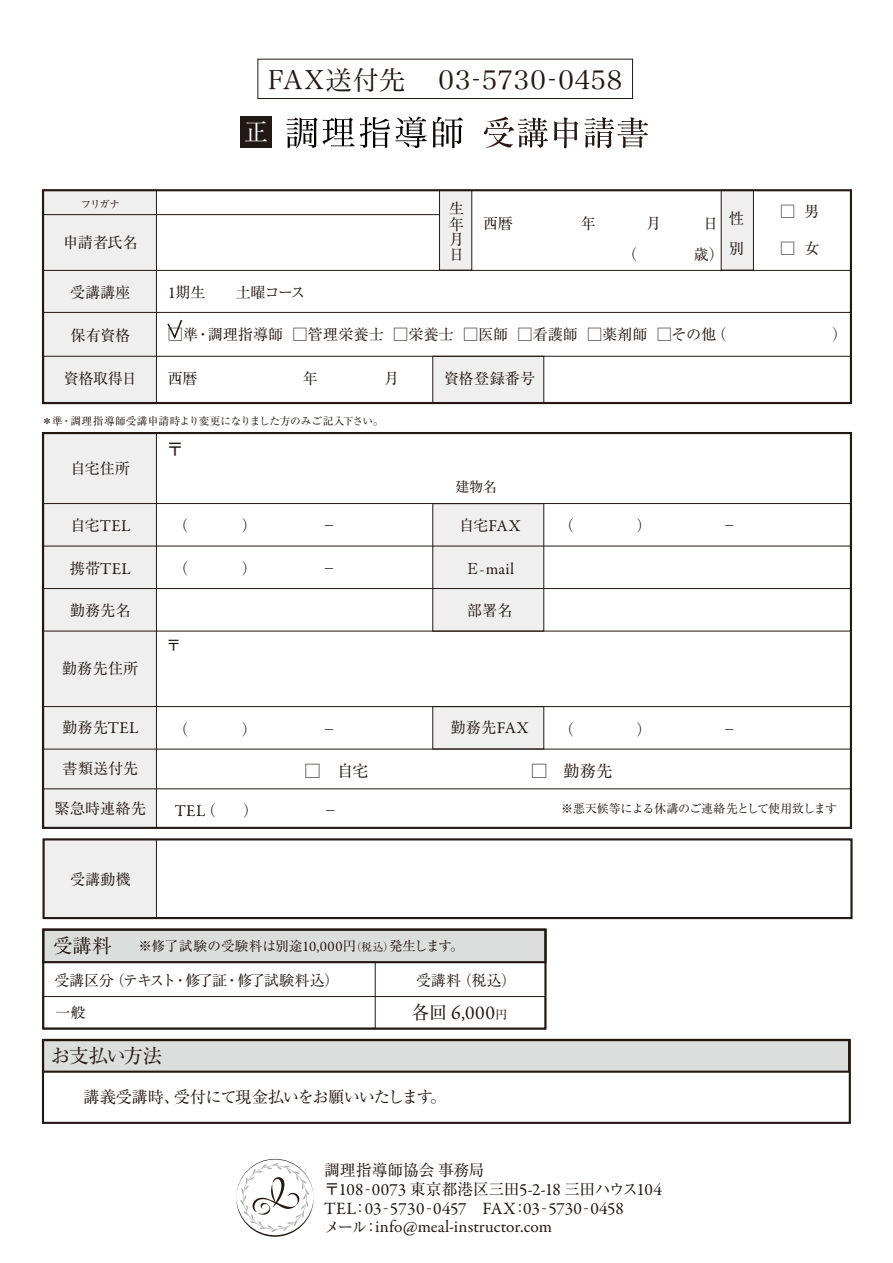
<style>
.page{position:relative;width:893px;height:1263px;background:#fff}
.page>*{position:absolute;margin:0;border:0;box-sizing:border-box;transform-origin:0 0}
.t1{font:26.25px "Hira Min Pro N W3";letter-spacing:.025em;color:#221815}
.t2{font:24.15px "Ryumin Pr 6 N";color:#fff}
.t3{font:19.8px "Garamond Premr Pro";color:#221815}
.t4{font:19.5px "Ryumin Pr 6 N";letter-spacing:-.025em;color:#221815}
.t5{font:18px "Ryumin Pr 6 N";color:#221815}
.t6{font:17.4px/18.9px "Garamond Premr Pro";color:#221815}
.t7{font:16.65px "Garamond Premr Pro";letter-spacing:.02em;color:#221815}
.t8{font:16.2px "Ryumin Pr 6 N";letter-spacing:-.05em;color:#221815}
.t9{font:15.75px "Ryumin Pr 6 N";letter-spacing:-.01em;color:#221815}
.t10{font:15.15px/15.1px "Ryumin Pr 6 N";color:#221815}
.t11{font:15px "Ryumin Pr 6 N";letter-spacing:-.06em;color:#221815}
.t12{font:15px "Ryumin Pr 6 N";letter-spacing:-.015em;color:#221815}
.t13{font:13.95px "Ryumin Pr 6 N";color:#221815}
.t14{font:13.5px "Ryumin Pr 6 N";color:#221815}
.t15{font:12px "Ryumin Pr 6 N";letter-spacing:-.03em;color:#221815}
.t16{font:10.65px "Ryumin Pr 6 N";letter-spacing:-.005em;color:#221815}
.t17{font:10.5px "Ryumin Pr 6 N";color:#221815}
.s1{font-family:"Garamond Premr Pro";font-size:16.65px}
.s2{font-family:"Ryumin Pr 6 N";font-size:15.15px}
.s3{font-family:"Garamond";font-size:15.9px}
.s4{font-family:"Garamond Premr Pro";font-size:14.85px}
.s5{font-size:10.8px}
.s6{font-family:"Ryumin Pr 6 N";font-size:18px}
.s7{font-family:"Ryumin Pr 6 N";font-size:12px}
.s8{font-family:"Ryumin Pr 6 N";font-size:15.75px}
</style>
<div class="page">
<div style="left:258px;top:59px;width:375px;height:40px;border:1px solid #221815"></div>
<div style="left:439px;top:190px;width:33px;height:80px;background:#efefef;border:1px solid #221815"></div>
<div style="left:432px;top:356px;width:112px;height:47px;background:#efefef"></div>
<div style="left:432px;top:706px;width:112px;height:43px;background:#efefef"></div>
<div style="left:432px;top:503px;width:112px;height:128px;background:#efefef"></div>
<div style="left:721px;top:190px;width:33px;height:80px;background:#efefef;border:1px solid #221815"></div>
<div style="left:43px;top:433px;width:114px;height:395px;background:#efefef;border:1px solid #221815"></div>
<div style="left:43px;top:190px;width:114px;height:214px;background:#efefef;border:1px solid #221815"></div>
<svg style="left:484px;top:117px;width:64px;height:31px"></svg>
<svg style="left:554px;top:117px;width:24px;height:31px"></svg>
<svg style="left:584px;top:117px;width:64px;height:31px"></svg>
<div style="left:43px;top:356px;width:809px;height:47px;border:1px solid #221815"></div>
<div style="left:43px;top:503px;width:809px;height:43px;border:1px solid #221815"></div>
<div style="left:43px;top:588px;width:809px;height:43px;border:1px solid #221815"></div>
<div style="left:43px;top:706px;width:809px;height:43px;border:1px solid #221815"></div>
<hr style="left:44px;top:214px;width:396px;height:1px;background:#221815">
<div style="left:42px;top:189px;width:810px;height:215px;border:2px solid #221815"></div>
<div style="left:42px;top:432px;width:810px;height:397px;border:2px solid #221815"></div>
<div style="left:43px;top:839px;width:114px;height:80px;background:#efefef;border:1px solid #221815"></div>
<div style="left:43px;top:838px;width:810px;height:81px;border:2px solid #221815"></div>
<svg style="left:236px;top:1159px;width:78px;height:78px"></svg>
<svg style="left:286px;top:117px;width:104px;height:31px"></svg>
<svg style="left:396px;top:116px;width:31px;height:32px"></svg>
<svg style="left:433px;top:117px;width:30px;height:31px"></svg>
<div style="left:241px;top:117px;width:31px;height:31px;background:#221815"></div>
<div style="left:43px;top:996px;width:503px;height:33px;border:1px solid #221815"></div>
<div style="left:42px;top:928px;width:505px;height:35px;background:#dcdddd;border:2px solid #221815"></div>
<div style="left:42px;top:928px;width:505px;height:102px;border:2px solid #221815"></div>
<div style="left:42px;top:1039px;width:808px;height:34px;background:#dcdddd;border:2px solid #221815"></div>
<div style="left:42px;top:1039px;width:809px;height:85px;border:2px solid #221815"></div>
<div style="left:43px;top:962px;width:333px;height:67px;border:1px solid #221815"></div>
<hr style="left:44px;top:312px;width:807px;height:1px;background:#221815">
<hr style="left:44px;top:270px;width:807px;height:1px;background:#221815">
<svg style="left:167px;top:319px;width:16px;height:20px"></svg>
<h1 class="t1" style="left:268px;top:57px;width:139px">FAX送付先</h1>
<h1 class="t1" style="left:438px;top:57px;width:185px">03-5730-0458</h1>
<h2 class="t2" style="left:244px;top:113px;width:26px">正</h2>
<p class="t17" style="left:81px;top:196px;width:40px">フリガナ</p>
<p class="t10" style="left:449px;top:200px;width:16px">生年月日</p>
<p class="t10" style="left:729px;top:202px;width:16px;line-height:30.2px">性別</p>
<p class="t10" style="left:780px;top:203px;width:41px">□ 男</p>
<p class="t10" style="left:483px;top:215px;width:31px">西暦</p>
<p class="t10" style="left:581px;top:215px;width:17px">年</p>
<p class="t10" style="left:646px;top:215px;width:17px">月</p>
<p class="t10" style="left:703px;top:215px;width:17px">日</p>
<p class="t10" style="left:622px;top:245px;width:17px">（</p>
<p class="t10" style="left:694px;top:245px;width:32px">歳）</p>
<p class="t10" style="left:63px;top:234px;width:76px">申請者氏名</p>
<p class="t10" style="left:780px;top:240px;width:41px">□ 女</p>
<p class="t10" style="left:70px;top:284px;width:62px">受講講座</p>
<p class="t10" style="left:168px;top:284px;width:39px"><span class="s1">1</span>期生</p>
<p class="t10" style="left:236px;top:284px;width:71px">土曜コース</p>
<p class="t10" style="left:393px;top:326px;width:335px">□栄養士 □医師 □看護師 □薬剤師 □その他（</p>
<p class="t10" style="left:832px;top:325px;width:17px">）</p>
<p class="t10" style="left:168px;top:326px;width:218px">□準・調理指導師 □管理栄養士</p>
<p class="t10" style="left:71px;top:326px;width:61px">保有資格</p>
<p class="t10" style="left:64px;top:370px;width:75px">資格取得日</p>
<p class="t10" style="left:168px;top:370px;width:31px">西暦</p>
<p class="t10" style="left:303px;top:370px;width:17px">年</p>
<p class="t10" style="left:384px;top:370px;width:17px">月</p>
<p class="t10" style="left:444px;top:370px;width:93px">資格登録番号</p>
<p class="t16" style="left:42px;top:413px;width:343px">＊準・調理指導師受講申請時より変更になりました方のみご記入下さい。</p>
<p class="t10" style="left:70px;top:460px;width:61px">自宅住所</p>
<p class="t5" style="left:166px;top:435px;width:19px">〒</p>
<p class="t13" style="left:456px;top:476px;width:43px">建物名</p>
<p class="t7" style="left:70px;top:516px;width:62px"><span class="s2">自宅</span>TEL</p>
<p class="t10" style="left:173px;top:517px;width:17px">（</p>
<p class="t10" style="left:242px;top:517px;width:17px">）</p>
<p class="t10" style="left:321px;top:517px;width:17px">－</p>
<p class="t7" style="left:459px;top:516px;width:63px"><span class="s2">自宅</span>FAX</p>
<p class="t10" style="left:559px;top:517px;width:17px">（</p>
<p class="t10" style="left:637px;top:517px;width:17px">）</p>
<p class="t10" style="left:722px;top:517px;width:17px">－</p>
<p class="t7" style="left:70px;top:559px;width:62px"><span class="s2">携帯</span>TEL</p>
<p class="t10" style="left:173px;top:560px;width:17px">（</p>
<p class="t10" style="left:242px;top:560px;width:17px">）</p>
<p class="t10" style="left:321px;top:560px;width:17px">－</p>
<p class="t7" style="left:465px;top:559px;width:51px"><span class="s2">Ｅ</span><span class="s3">-</span>mail</p>
<p class="t10" style="left:70px;top:601px;width:62px">勤務先名</p>
<p class="t10" style="left:467px;top:601px;width:47px">部署名</p>
<p class="t10" style="left:62px;top:659px;width:78px">勤務先住所</p>
<p class="t10" style="left:166px;top:637px;width:17px">〒</p>
<p class="t10" style="left:62px;top:719px;width:77px">勤務先<span class="s1">TEL</span></p>
<p class="t10" style="left:451px;top:719px;width:79px">勤務先<span class="s1">FAX</span></p>
<p class="t10" style="left:62px;top:760px;width:78px">書類送付先</p>
<p class="t8" style="left:305px;top:758px;width:65px">□ 自宅</p>
<p class="t8" style="left:531px;top:758px;width:83px">□ 勤務先</p>
<p class="t10" style="left:173px;top:721px;width:17px">（</p>
<p class="t10" style="left:242px;top:721px;width:17px">）</p>
<p class="t10" style="left:321px;top:721px;width:17px">－</p>
<p class="t10" style="left:559px;top:721px;width:17px">（</p>
<p class="t10" style="left:637px;top:721px;width:17px">）</p>
<p class="t10" style="left:722px;top:721px;width:17px">－</p>
<p class="t10" style="left:55px;top:800px;width:93px">緊急時連絡先</p>
<p class="t7" style="left:175px;top:801px;width:43px">TEL<span class="s2">（</span></p>
<p class="t10" style="left:243px;top:802px;width:17px">）</p>
<p class="t10" style="left:323px;top:802px;width:17px">－</p>
<p class="t15" style="left:561px;top:799px;width:277px">※悪天候等による休講のご連絡先として使用致します</p>
<p class="t10" style="left:70px;top:871px;width:62px">受講動機</p>
<p class="t4" style="left:53px;top:931px;width:60px">受講料</p>
<p class="t14" style="left:138px;top:935px;width:327px">※修了試験の受験料は別途<span class="s4">10,000</span>円<span class="s5">（税込）</span>発生します。</p>
<p class="t11" style="left:54px;top:968px;width:286px">受講区分（テキスト・修了証・修了試験料込）</p>
<p class="t12" style="left:416px;top:968px;width:102px">受講料（税込）</p>
<h3 class="t3" style="left:411px;top:1001px;width:97px"><span class="s6">各回</span> 6,000<span class="s7">円</span></h3>
<p class="t12" style="left:55px;top:1000px;width:32px">一般</p>
<p class="t4" style="left:51px;top:1040px;width:113px">お支払い方法</p>
<p class="t8" style="left:83px;top:1084px;width:365px">講義受講時、受付にて現金払いをお願いいたします。</p>
<p class="t9" style="left:324px;top:1158px;width:162px">調理指導師協会事務局</p>
<p class="t6" style="left:324px;top:1181px;width:339px"><span class="s8">〒</span>108<sup>-</sup>0073 <span class="s8">東京都港区三田</span>5-2-18 <span class="s8">三田ハウス</span>104<br>TEL<span class="s8">：</span>03<sup>-</sup>5730<sup>-</sup>0457 FAX<span class="s8">：</span>03<sup>-</sup>5730<sup>-</sup>0458</p>
<p class="t6" style="left:324px;top:1217px;width:229px"><sub>メール：</sub>info@meal-instructor.com</p>
</div>
